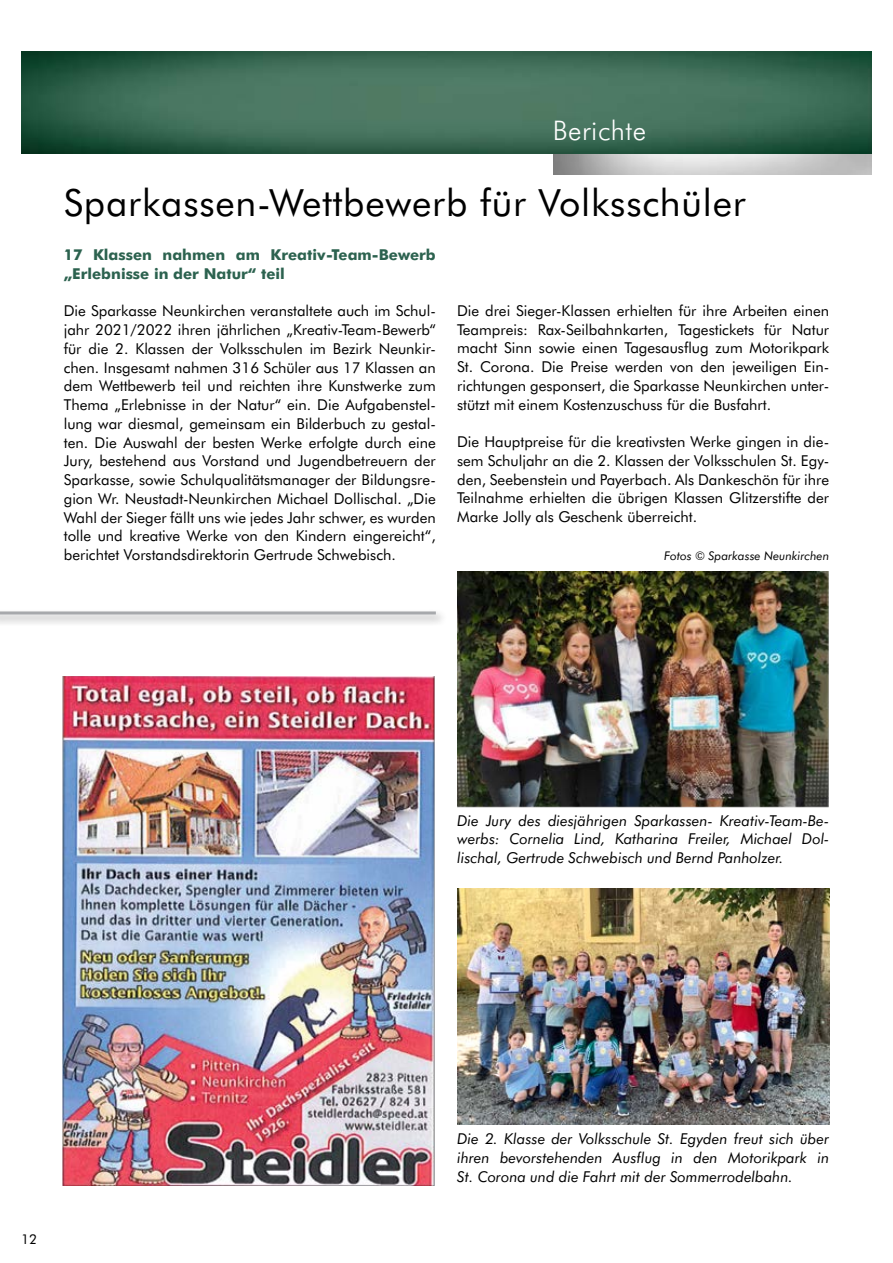
<style>
.page{position:relative;width:893px;height:1263px;background:#fff}
.page>*{position:absolute;margin:0;border:0;box-sizing:border-box;transform-origin:0 0}
.t1{font:37.5px "Futura BT";letter-spacing:.02em;color:#000}
.t2{font:300 27px "Futura BT";letter-spacing:.02em;color:#fff}
.t3{font:15px/18.8px "Futura BT";color:#000;text-align:justify}
.t4{font:italic 15px/18.8px "Futura BT";color:#000;text-align:justify}
.t5{font:700 15px/18.8px "Futura BT";color:#2c624f}
.t6{font:13.5px "Futura BT";color:#000}
.t7{font:italic 12px "Futura BT";color:#000}
</style>
<div class="page">
<img style="left:553px;top:153px;width:319px;height:21px">
<img style="left:21px;top:51px;width:851px;height:102px">
<img style="left:457px;top:889px;width:372px;height:236px">
<img style="left:457px;top:572px;width:372px;height:236px">
<div style="left:0;top:608px;width:448px;height:19px;background:#000;opacity:.4"></div>
<hr style="left:0;top:611px;width:436px;height:3px;background:#a7a9ac">
<img style="left:62px;top:676px;width:372px;height:510px">
<h2 class="t2" style="left:553px;top:114px;width:95px">Berichte</h2>
<h1 class="t1" style="left:64px;top:180px;width:684px">Sparkassen-Wettbewerb für Volksschüler</h1>
<p class="t5" style="left:64px;top:245px;width:374px">17 Klassen nahmen am Kreativ-Team-Bewerb „Erlebnisse in der Natur“ teil</p>
<p class="t3" style="left:64px;top:301px;width:374px">Die Sparkasse Neunkirchen veranstaltete auch im Schul&shy;jahr 2021/2022 ihren jährlichen „Kreativ-Team-Bewerb“ für die 2. Klassen der Volksschulen im Bezirk Neunkir&shy;chen. Insgesamt nahmen 316 Schüler aus 17 Klassen an dem Wettbewerb teil und reichten ihre Kunstwerke zum Thema „Erlebnisse in der Natur“ ein. Die Aufgabenstel&shy;lung war diesmal, gemeinsam ein Bilderbuch zu gestal&shy;ten. Die Auswahl der besten Werke erfolgte durch eine Jury, bestehend aus Vorstand und Jugendbetreuern der Sparkasse, sowie Schulqualitätsmanager der Bildungsre&shy;gion Wr. Neustadt-Neunkirchen Michael Dollischal. „Die Wahl der Sieger fällt uns wie jedes Jahr schwer, es wurden tolle und kreative Werke von den Kindern eingereicht“, berichtet Vorstandsdirektorin Gertrude Schwebisch.</p>
<p class="t3" style="left:457px;top:301px;width:374px">Die drei Sieger-Klassen erhielten für ihre Arbeiten einen Teampreis: Rax-Seilbahnkarten, Tagestickets für Natur macht Sinn sowie einen Tagesausflug zum Motorikpark St. Corona. Die Preise werden von den jeweiligen Ein&shy;richtungen gesponsert, die Sparkasse Neunkirchen unter&shy;stützt mit einem Kostenzuschuss für die Busfahrt.</p>
<p class="t3" style="left:457px;top:432px;width:374px">Die Hauptpreise für die kreativsten Werke gingen in die&shy;sem Schuljahr an die 2. Klassen der Volksschulen St. Egy&shy;den, Seebenstein und Payerbach. Als Dankeschön für ihre Teilnahme erhielten die übrigen Klassen Glitzerstifte der Marke Jolly als Geschenk überreicht.</p>
<p class="t7" style="left:664px;top:548px;width:166px">Fotos © Sparkasse Neunkirchen</p>
<p class="t4" style="left:457px;top:811px;width:374px">Die Jury des diesjährigen Sparkassen- Kreativ-Team-Be&shy;werbs: Cornelia Lind, Katharina Freiler, Michael Dol&shy;lischal, Gertrude Schwebisch und Bernd Panholzer.</p>
<p class="t6" style="left:21px;top:1230px;width:17px">12</p>
<p class="t4" style="left:457px;top:1129px;width:374px">Die 2. Klasse der Volksschule St. Egyden freut sich über ihren bevorstehenden Ausflug in den Motorikpark in St. Corona und die Fahrt mit der Sommerrodelbahn.</p>
</div>
